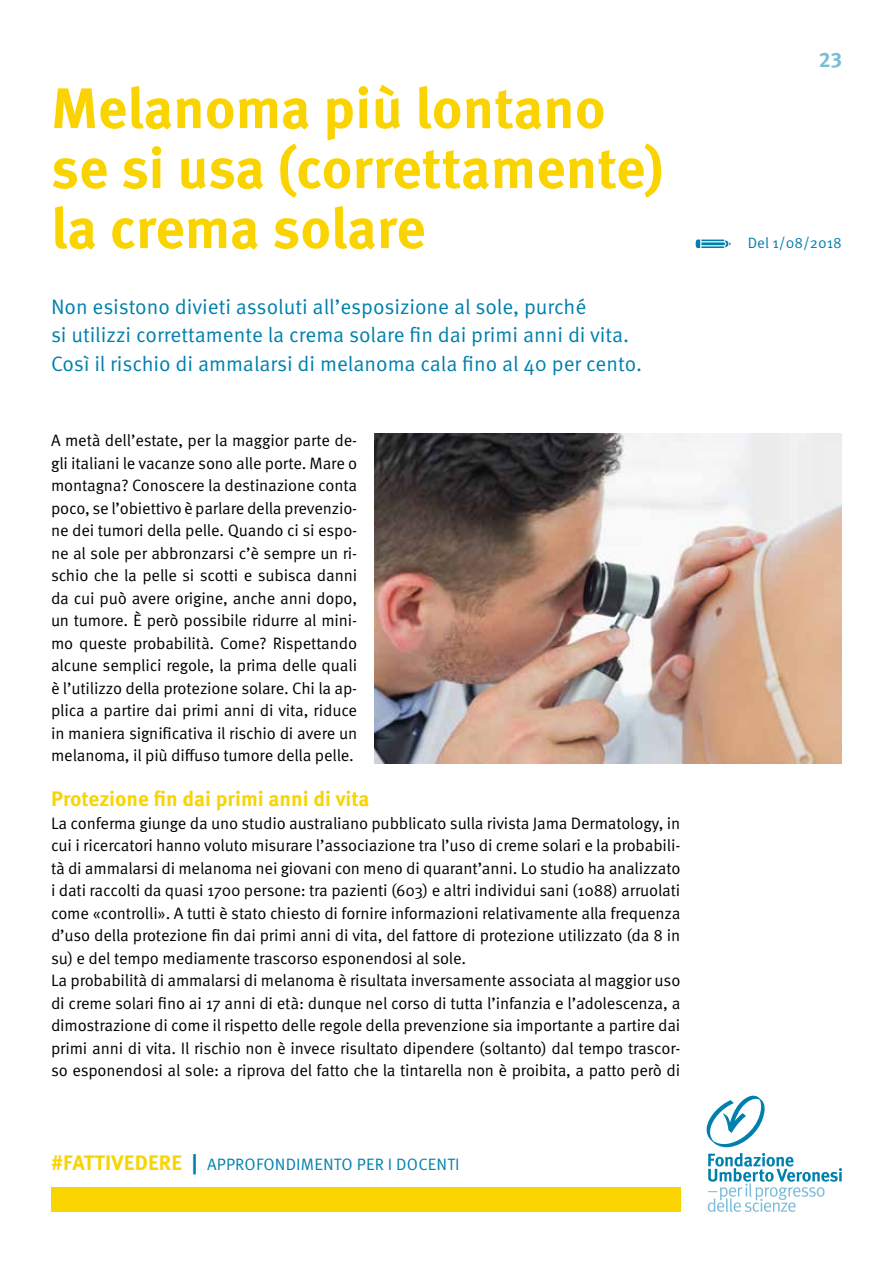
<style>
.page{position:relative;width:893px;height:1263px;background:#fff}
.page>*{position:absolute;margin:0;border:0;box-sizing:border-box;transform-origin:0 0}
.t1{font:700 57px/60px "Meta Pro";color:#fad400}
.t2{font:21px/28.5px "Meta Pro";color:#0081ad}
.t3{font:700 21px "Meta Pro";color:#fad400}
.t4{font:700 21px "Meta Pro";color:#79bcd7}
.t5{font:16.5px/22.5px "Meta Pro";letter-spacing:-.01em;color:#000;text-align:justify}
.t6{font:16.5px "Meta Pro";letter-spacing:.01em;color:#0081ad}
.t7{font:15px "Meta Pro";color:#0081ad}
.s1{font-weight:700;font-size:21px;color:#fad400}
.s2{font-weight:700;font-size:21px}
</style>
<div class="page">
<svg style="left:707px;top:1096px;width:135px;height:116px"></svg>
<div style="left:51px;top:1187px;width:629px;height:25px;background:#fad400"></div>
<svg style="left:695px;top:240px;width:36px;height:8px"></svg>
<img style="left:374px;top:434px;width:468px;height:329px">
<h1 class="t1" style="left:51px;top:80px;width:614px">Melanoma più lontano se si usa (correttamente) la crema solare</h1>
<p class="t2" style="left:51px;top:293px;width:593px">Non esistono divieti assoluti all’esposizione al sole, purché<br>si utilizzi correttamente la crema solare fin dai primi anni di vita.<br>Così il rischio di ammalarsi di melanoma cala fino al 40 per cento.</p>
<p class="t5" style="left:51px;top:430px;width:308px">A metà dell’estate, per la maggior parte de&shy;gli italiani le vacanze sono alle porte. Mare o montagna? Conoscere la destinazione conta poco, se l’obiettivo è parlare della prevenzio&shy;ne dei tumori della pelle. Quando ci si espo&shy;ne al sole per abbronzarsi c’è sempre un ri&shy;schio che la pelle si scotti e subisca danni da cui può avere origine, anche anni dopo, un tumore. È però possibile ridurre al mini&shy;mo queste probabilità. Come? Rispettando alcune semplici regole, la prima delle quali è l’utilizzo della protezione solare. Chi la ap&shy;plica a partire dai primi anni di vita, riduce in maniera significativa il rischio di avere un melanoma, il più diffuso tumore della pelle.</p>
<p class="t3" style="left:51px;top:786px;width:320px">Protezione fin dai primi anni di vita</p>
<p class="t5" style="left:51px;top:812px;width:631px;text-align:left">La conferma giunge da uno studio australiano pubblicato sulla rivista Jama Dermatology, in cui i ricercatori hanno voluto misurare l’associazione tra l’uso di creme solari e la probabili&shy;tà di ammalarsi di melanoma nei giovani con meno di quarant’anni. Lo studio ha analizzato i dati raccolti da quasi 1700 persone: tra pazienti (603) e altri individui sani (1088) arruolati come «controlli». A tutti è stato chiesto di fornire informazioni relativamente alla frequenza d’uso della protezione fin dai primi anni di vita, del fattore di protezione utilizzato (da 8 in su) e del tempo mediamente trascorso esponendosi al sole.<br>La probabilità di ammalarsi di melanoma è risultata inversamente associata al maggior uso di creme solari fino ai 17 anni di età: dunque nel corso di tutta l’infanzia e l’adolescenza, a dimostrazione di come il rispetto delle regole della prevenzione sia importante a partire dai primi anni di vita. Il rischio non è invece risultato dipendere (soltanto) dal tempo trascor&shy;so esponendosi al sole: a riprova del fatto che la tintarella non è proibita, a patto però di</p>
<p class="t6" style="left:51px;top:1153px;width:410px"><span class="s1">#FATTIVEDERE</span> <span class="s2">|</span> APPROFONDIMENTO PER I DOCENTI</p>
<p class="t4" style="left:819px;top:46px;width:25px">23</p>
<p class="t7" style="left:748px;top:233px;width:96px">Del 1/08/2018</p>
</div>
